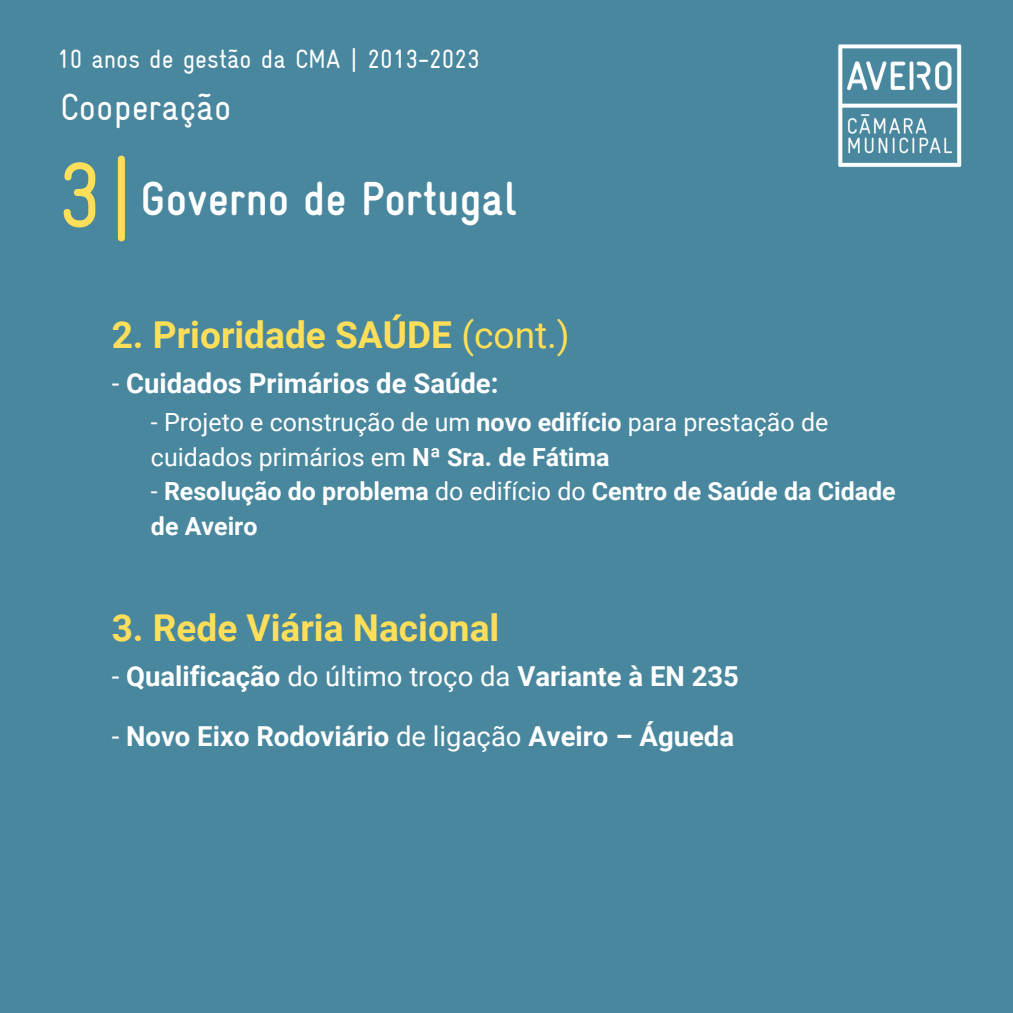
<style>
.page{position:relative;width:1013px;height:1013px;background:#fff}
.page>*{position:absolute;margin:0;border:0;box-sizing:border-box;transform-origin:0 0}
.t1{font:92.75px "Gravur Condensed";color:#ffde59}
.t2{font:700 47.88px "Gravur Condensed";color:#fff}
.t3{font:37.5px "Gravur Condensed";color:#fff}
.t4{font:700 37px "Roboto";color:#ffde59}
.t5{font:700 27.5px "Roboto";color:#fff}
.t6{font:26.25px "Gravur Condensed";color:#fff}
.t7{font:25px/34.8px "Roboto";color:#fff}
.t8{font:700 25px/34.8px "Roboto";color:#fff}
.s1{font-weight:400}
.s2{font-weight:700}
</style>
<div class="page">
<div style="left:0;top:0;width:1012px;height:1012px;background:#48879d"></div>
<img style="left:838px;top:44px;width:124px;height:123px">
<h1 class="t6" style="left:57px;top:44px;width:424px">10 anos de gestão da CMA | 2013-2023</h1>
<h4 class="t3" style="left:60px;top:86px;width:173px">Cooperação</h4>
<p class="t1" style="left:57px;top:143px;width:82px">3|</p>
<h2 class="t2" style="left:140px;top:179px;width:379px">Governo de Portugal</h2>
<p class="t4" style="left:112px;top:313px;width:459px">2. Prioridade SAÚDE <span class="s1">(cont.)</span></p>
<h3 class="t5" style="left:112px;top:367px;width:388px"><span class="s1">-</span> Cuidados Primários de Saúde:</h3>
<p class="t7" style="left:151px;top:405px;width:679px">- Projeto e construção de um <span class="s2">novo edifício</span> para prestação de cuidados primários em <span class="s2">Nª Sra. de Fátima</span></p>
<p class="t8" style="left:151px;top:474px;width:746px"><span class="s1">-</span> Resolução do problema <span class="s1">do edifício do</span> Centro de Saúde da Cidade de Aveiro</p>
<h4 class="t4" style="left:112px;top:607px;width:389px">3. Rede Viária Nacional</h4>
<p class="t5" style="left:112px;top:661px;width:629px"><span class="s1">-</span> Qualificação <span class="s1">do último troço da</span> Variante à EN 235</p>
<p class="t5" style="left:112px;top:720px;width:624px"><span class="s1">-</span> Novo Eixo Rodoviário <span class="s1">de ligação</span> Aveiro – Águeda</p>
</div>
